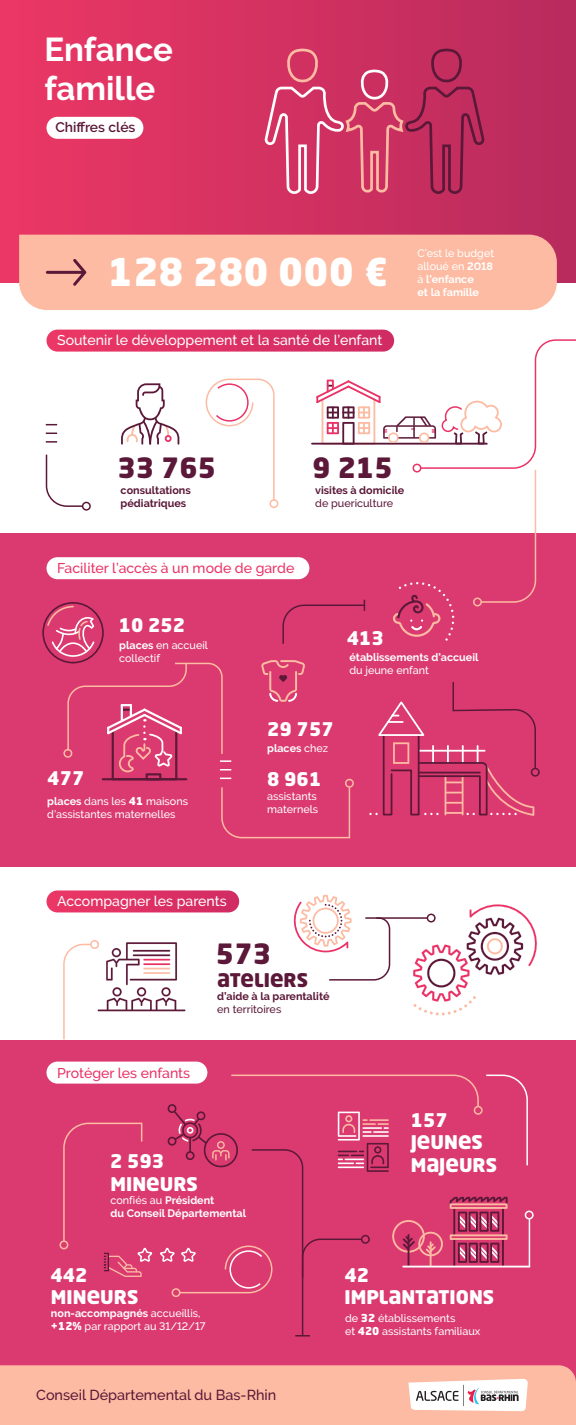
<style>
.page{position:relative;width:576px;height:1425px;background:#fff}
.page>*{position:absolute;margin:0;border:0;box-sizing:border-box;transform-origin:0 0}
.t1{font:900 37.8px "NEO Titre";color:#fff}
.t2{font:700 33px/39.6px "Raleway";color:#fff}
.t3{font:900 27.6px "NEO Titre";color:#5b1838}
.t4{font:900 18.6px/22.5px "NEO Titre";color:#fff}
.t5{font:900 18.6px "NEO Titre";color:#5b1838}
.t6{font:500 14.4px "Raleway";color:#5b1838}
.t7{font:500 14.1px "Raleway";color:#fff}
.t8{font:500 14.1px "Raleway";color:#ea3267}
.t9{font:600 13.86px "Raleway";color:#5b1838}
.t10{font:500 10.8px/13px "Raleway";color:#fff}
.t11{font:700 10.8px/13px "Raleway";color:#fff}
.t12{font:700 10.8px/13px "Raleway";color:#5b1838}
.t13{font:500 10.8px "Raleway";color:#5b1838}
.s1{font-weight:500}
.s2{font-weight:700}
.s3{font-family:"NEO Titre";font-weight:900}
</style>
<div class="page">
<div style="left:0;top:0;width:576px;height:282px;background:linear-gradient(to right,#eb3865,#b92c5d)"></div>
<div style="left:0;top:532px;width:576px;height:334px;background:#db3a70"></div>
<div style="left:0;top:1040px;width:576px;height:354px;background:#db3a70"></div>
<div style="left:19px;top:235px;width:538px;height:75px;background:#fcbba2"></div>
<div style="left:47px;top:117px;width:96px;height:22px;background:#fff;border-radius:11px"></div>
<div style="left:47px;top:329px;width:347px;height:22px;background:#e03265;border-radius:11px"></div>
<div style="left:47px;top:890px;width:192px;height:22px;background:#de3165;border-radius:11px"></div>
<div style="left:47px;top:557px;width:262px;height:22px;background:#fff;border-radius:11px"></div>
<svg style="left:46px;top:259px;width:40px;height:27px"></svg>
<div style="left:0;top:1365px;width:576px;height:59px;background:#fcbba2"></div>
<svg style="left:408px;top:1378px;width:120px;height:33px"></svg>
<svg style="left:121px;top:383px;width:59px;height:61px"></svg>
<div style="left:531px;top:767px;width:9px;height:9px;border:2px solid #5b1838;border-radius:50%"></div>
<div style="left:90px;top:940px;width:9px;height:9px;border:2px solid #fcbba2;border-radius:50%"></div>
<div style="left:59px;top:1240px;width:9px;height:9px;border:2px solid #fcbba2;border-radius:50%"></div>
<div style="left:525px;top:1210px;width:9px;height:9px;border:2px solid #fff;border-radius:50%"></div>
<div style="left:345px;top:778px;width:9px;height:9px;border:2px solid #fcbba2;border-radius:50%"></div>
<div style="left:82px;top:501px;width:9px;height:9px;border:2px solid #5b1838;border-radius:50%"></div>
<svg style="left:45px;top:454px;width:39px;height:53px"></svg>
<svg style="left:46px;top:432px;width:11px;height:2px"></svg>
<div style="left:269px;top:499px;width:9px;height:9px;border:2px solid #fcbba2;border-radius:50%"></div>
<svg style="left:206px;top:378px;width:69px;height:49px"></svg>
<hr style="left:273px;top:395px;width:2px;height:105px;background:#fcbba2">
<svg style="left:261px;top:660px;width:44px;height:41px"></svg>
<svg style="left:221px;top:786px;width:130px;height:53px"></svg>
<svg style="left:42px;top:602px;width:189px;height:178px"></svg>
<svg style="left:371px;top:682px;width:166px;height:134px"></svg>
<svg style="left:98px;top:942px;width:88px;height:69px"></svg>
<svg style="left:63px;top:943px;width:29px;height:97px"></svg>
<hr style="left:365px;top:917px;width:62px;height:1px;background:#5b1838">
<svg style="left:293px;top:894px;width:98px;height:87px"></svg>
<svg style="left:411px;top:904px;width:126px;height:112px"></svg>
<div style="left:47px;top:1061px;width:160px;height:22px;background:#fff;border-radius:11px"></div>
<hr style="left:402px;top:1265px;width:128px;height:2px;background:#fff">
<svg style="left:282px;top:338px;width:294px;height:306px"></svg>
<hr style="left:529px;top:1219px;width:1px;height:47px;background:#fff">
<svg style="left:62px;top:1073px;width:467px;height:264px"></svg>
<svg style="left:263px;top:47px;width:223px;height:148px;background:#c93d67"></svg>
<h2 class="t2" style="left:45px;top:30px;width:130px">Enfance famille</h2>
<p class="t9" style="left:55px;top:119px;width:82px">Chiffres clés</p>
<h1 class="t1" style="left:108px;top:248px;width:282px">128 280 000 €</h1>
<p class="t11" style="left:418px;top:247px;width:78px"><span class="s1">C’est le budget alloué en</span> 2018 <span class="s1">à</span> l’enfance<br>et la famille</p>
<h3 class="t7" style="left:57px;top:332px;width:327px">Soutenir le développement et la santé de l’enfant</h3>
<h3 class="t3" style="left:117px;top:449px;width:100px">33 765</h3>
<p class="t12" style="left:121px;top:484px;width:72px">consultations pédiatriques</p>
<h3 class="t3" style="left:312px;top:449px;width:82px">9 215</h3>
<p class="t12" style="left:315px;top:484px;width:91px">visites à domicile</p>
<p class="t13" style="left:315px;top:497px;width:79px">de puericulture</p>
<h3 class="t8" style="left:57px;top:559px;width:239px">Faciliter l’accès à un mode de garde</h3>
<h3 class="t4" style="left:119px;top:613px;width:68px">10 252</h3>
<p class="t10" style="left:119px;top:638px;width:90px"><span class="s2">places</span> en accueil collectif</p>
<h3 class="t4" style="left:347px;top:626px;width:39px">413</h3>
<p class="t11" style="left:349px;top:651px;width:131px">établissements d’accueil</p>
<p class="t10" style="left:349px;top:664px;width:81px">du jeune enfant</p>
<h3 class="t4" style="left:47px;top:766px;width:39px">477</h3>
<p class="t10" style="left:47px;top:795px;width:142px"><span class="s2">places</span> dans les <span class="s3">41</span> maisons d’assistantes maternelles</p>
<h3 class="t7" style="left:57px;top:892px;width:171px">Accompagner les parents</h3>
<h3 class="t4" style="left:267px;top:717px;width:68px">29 757</h3>
<h3 class="t4" style="left:267px;top:767px;width:56px">8 961</h3>
<p class="t11" style="left:267px;top:741px;width:62px">places <span class="s1">chez</span></p>
<p class="t10" style="left:267px;top:790px;width:53px">assistants maternels</p>
<h3 class="t3" style="left:216px;top:936px;width:57px">573</h3>
<h3 class="t5" style="left:217px;top:968px;width:92px">ATELIERS</h3>
<p class="t12" style="left:217px;top:990px;width:114px">d’aide à la parentalité</p>
<p class="t13" style="left:217px;top:1003px;width:66px">en territoires</p>
<h3 class="t8" style="left:57px;top:1064px;width:135px">Protéger les enfants</h3>
<h3 class="t4" style="left:50px;top:1262px;width:39px">442</h3>
<h3 class="t4" style="left:110px;top:1149px;width:89px;line-height:22.6px">2 593<br>MINEURS</h3>
<p class="t11" style="left:111px;top:1193px;width:137px"><span class="s1">confiés au</span> Président<br>du Conseil Départemental</p>
<h3 class="t4" style="left:51px;top:1285px;width:89px">MINEURS</h3>
<p class="t10" style="left:51px;top:1306px;width:156px"><span class="s2">non-accompagnés</span> accueillis, <span class="s3">+12%</span> par rapport au 31/12/17</p>
<h3 class="t4" style="left:411px;top:1107px;width:88px">157<br>JEUNES<br>MAJEURS</h3>
<h3 class="t4" style="left:345px;top:1263px;width:151px;line-height:22.3px">42<br>IMPLANTATIONS</h3>
<p class="t10" style="left:345px;top:1311px;width:137px">de <span class="s3">32</span> établissements<br>et <span class="s3">420</span> assistants familiaux</p>
<h3 class="t6" style="left:36px;top:1386px;width:242px">Conseil Départemental du Bas-Rhin</h3>
</div>
